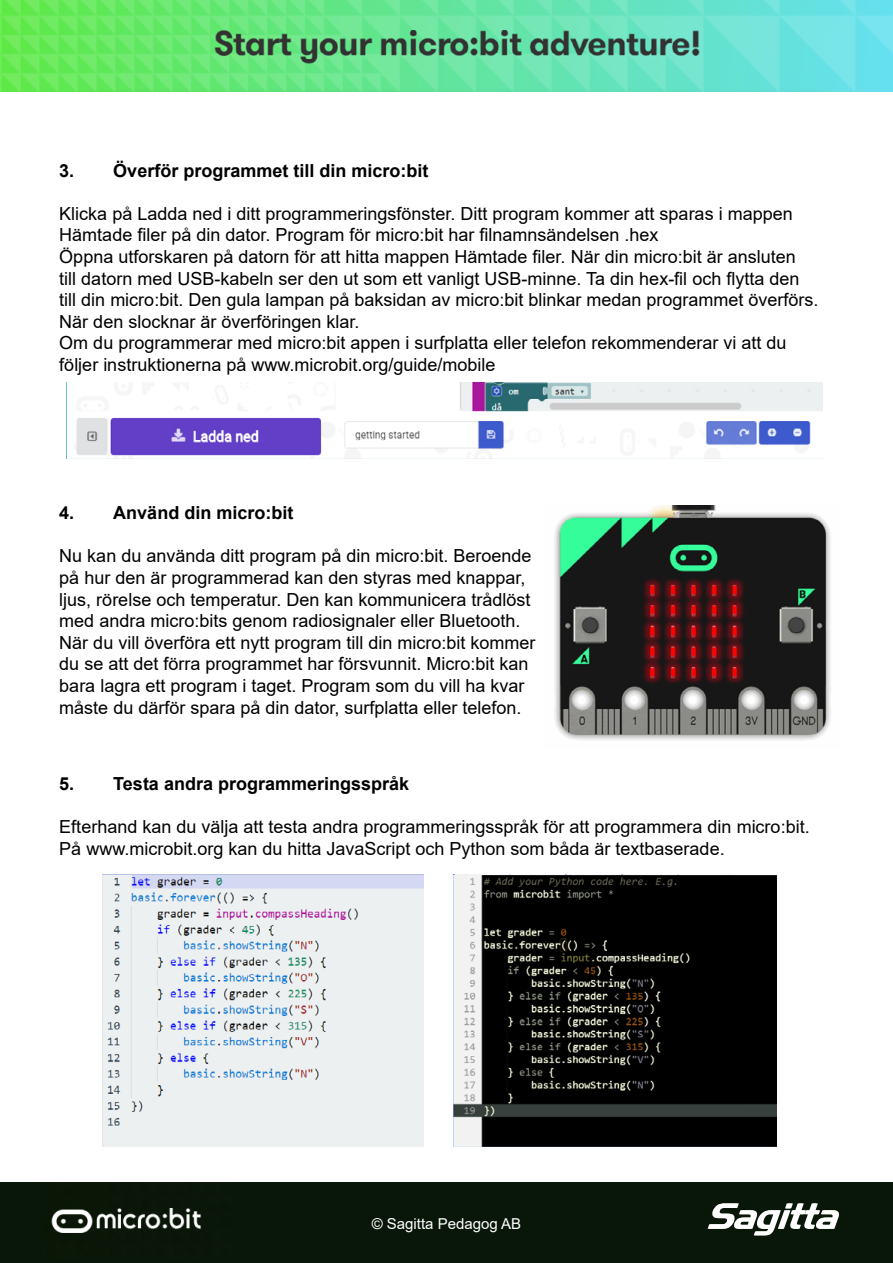
<style>
.page{position:relative;width:893px;height:1263px;background:#fff}
.page>*{position:absolute;margin:0;border:0;box-sizing:border-box;transform-origin:0 0}
.t1{font:18px/21.6px "Arial";color:#000}
.t2{font:700 18px "Arial";color:#000}
.t3{font:15px "Arial";color:#fff}
</style>
<div class="page">
<div style="left:0;top:1182px;width:893px;height:81px;background:#091708"></div>
<img style="left:51px;top:1208px;width:150px;height:25px">
<svg style="left:708px;top:1203px;width:131px;height:32px"></svg>
<img style="left:0;top:0;width:893px;height:92px">
<img style="left:554px;top:505px;width:277px;height:235px">
<img style="left:102px;top:874px;width:322px;height:272px">
<img style="left:453px;top:874px;width:324px;height:272px">
<img style="left:66px;top:383px;width:756px;height:75px">
<p class="t2" style="left:59px;top:158px;width:371px">3. Överför programmet till din micro:bit</p>
<p class="t1" style="left:59px;top:203px;width:761px">Klicka på Ladda ned i ditt programmeringsfönster. Ditt program kommer att sparas i mappen Hämtade filer på din dator. Program för micro:bit har filnamnsändelsen .hex<br>Öppna utforskaren på datorn för att hitta mappen Hämtade filer. När din micro:bit är ansluten<br>till datorn med USB-kabeln ser den ut som ett vanligt USB-minne. Ta din hex-fil och flytta den till din micro:bit. Den gula lampan på baksidan av micro:bit blinkar medan programmet överförs.<br>När den slocknar är överföringen klar.<br>Om du programmerar med micro:bit appen i surfplatta eller telefon rekommenderar vi att du följer instruktionerna på www.microbit.org/guide/mobile</p>
<p class="t2" style="left:59px;top:500px;width:236px">4. Använd din micro:bit</p>
<p class="t1" style="left:59px;top:545px;width:478px">Nu kan du använda ditt program på din micro:bit. Beroende på hur den är programmerad kan den styras med knappar, ljus, rörelse och temperatur. Den kan kommunicera trådlöst med andra micro:bits genom radiosignaler eller Bluetooth.<br>När du vill överföra ett nytt program till din micro:bit kommer du se att det förra programmet har försvunnit. Micro:bit kan bara lagra ett program i taget. Program som du vill ha kvar måste du därför spara på din dator, surfplatta eller telefon.</p>
<p class="t2" style="left:59px;top:771px;width:351px">5. Testa andra programmeringsspråk</p>
<p class="t1" style="left:59px;top:816px;width:752px">Efterhand kan du välja att testa andra programmeringsspråk för att programmera din micro:bit.<br>På www.microbit.org kan du hitta JavaScript och Python som båda är textbaserade.</p>
<p class="t3" style="left:372px;top:1213px;width:151px">© Sagitta Pedagog AB</p>
</div>
